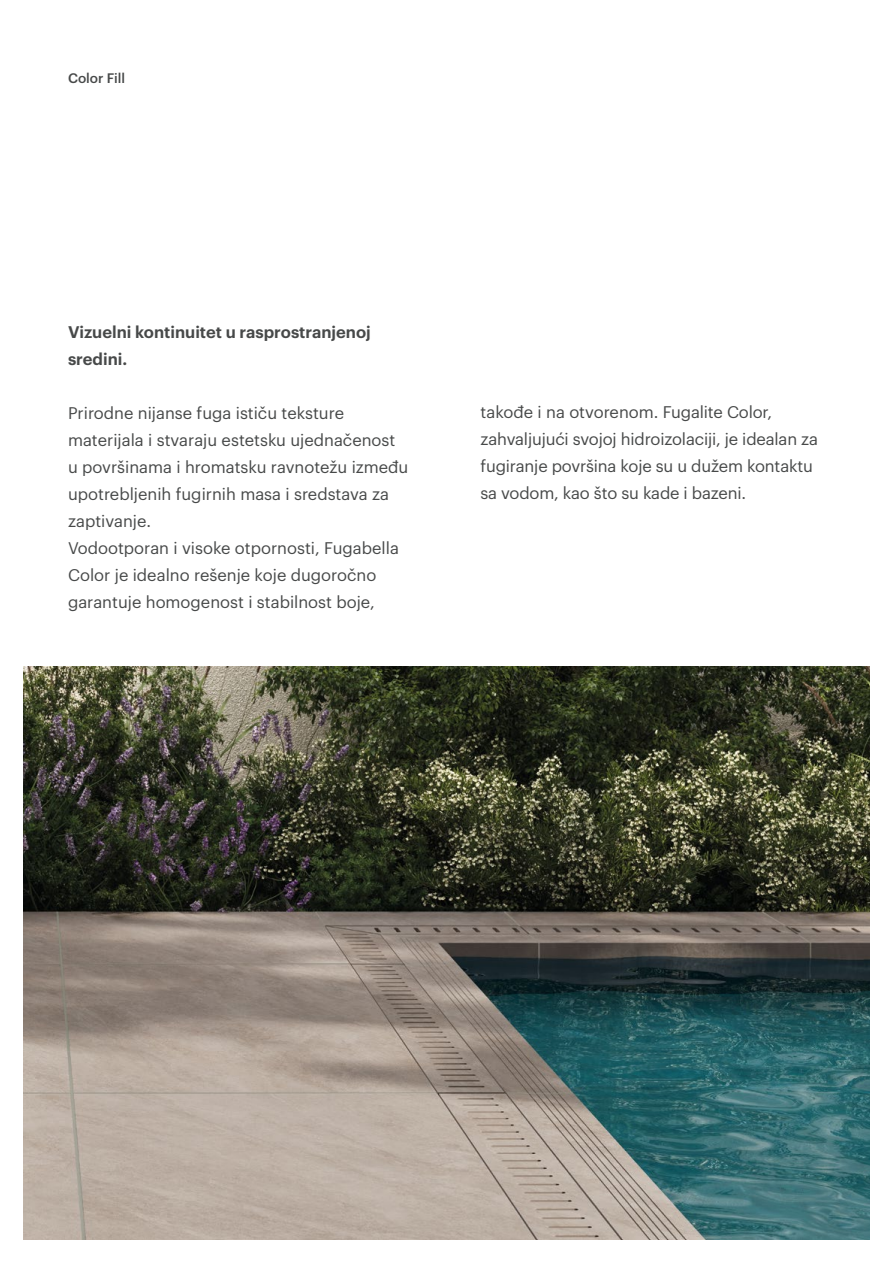
<style>
.page{position:relative;width:893px;height:1263px;background:#fff}
.page>*{position:absolute;margin:0;border:0;box-sizing:border-box;transform-origin:0 0}
.t1{font:16.5px/27px "Graphik";color:#474949}
.t2{font:600 16.5px/27px "Graphik";color:#474949}
.t3{font:500 13.5px "Graphik";color:#474949}
</style>
<div class="page">
<img style="left:23px;top:667px;width:847px;height:572px">
<p class="t3" style="left:68px;top:68px;width:59px">Color Fill</p>
<p class="t2" style="left:68px;top:317px;width:304px">Vizuelni kontinuitet u rasprostranjenoj sredini.</p>
<p class="t1" style="left:68px;top:398px;width:342px">Prirodne nijanse fuga ističu teksture materijala i stvaraju estetsku ujednačenost u površinama i hromatsku ravnotežu između upotrebljenih fugirnih masa i sredstava za zaptivanje.<br>Vodootporan i visoke otpornosti, Fugabella Color je idealno rešenje koje dugoročno garantuje homogenost i stabilnost boje,</p>
<p class="t1" style="left:480px;top:397px;width:339px">takođe i na otvorenom. Fugalite Color, zahvaljujući svojoj hidroizolaciji, je idealan za fugiranje površina koje su u dužem kontaktu sa vodom, kao što su kade i bazeni.</p>
</div>
